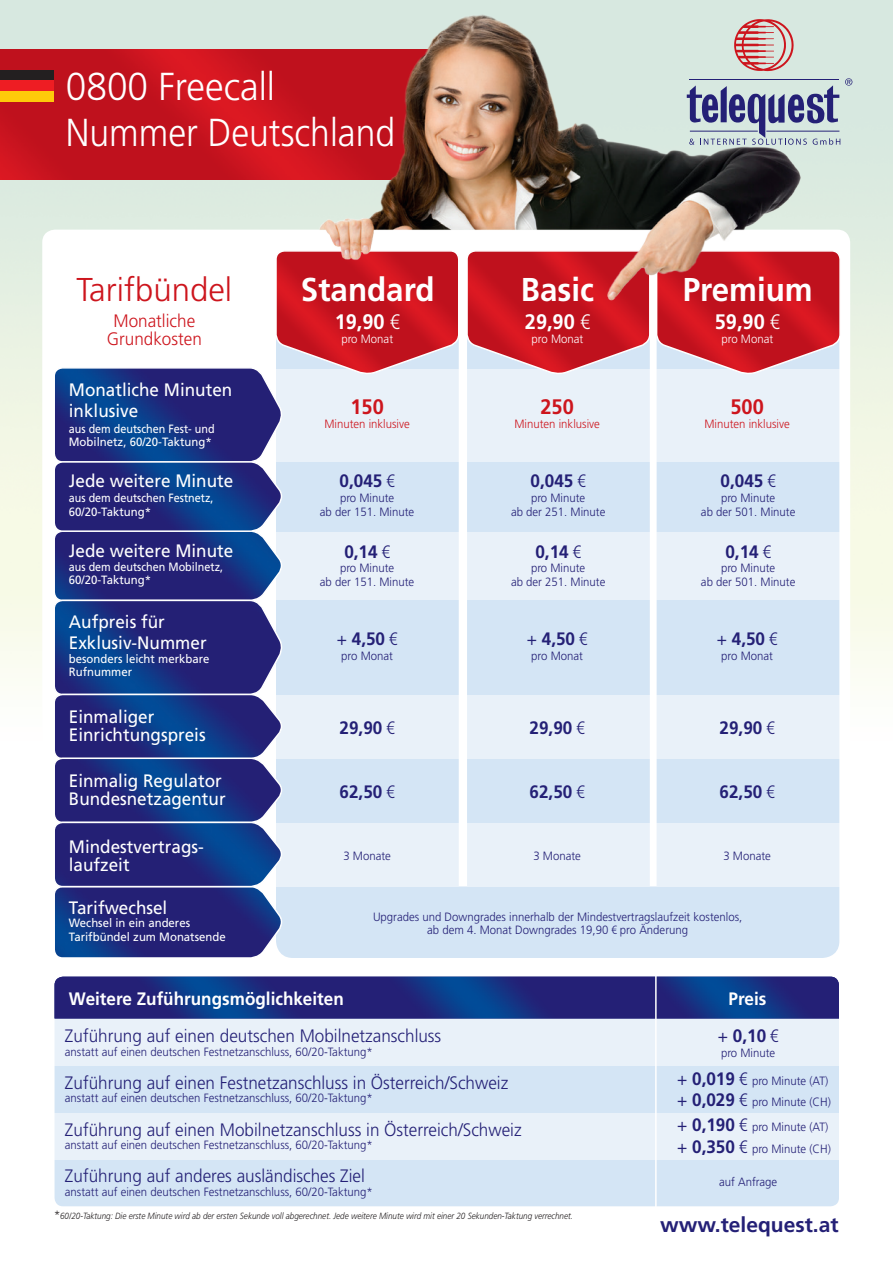
<style>
.page{position:relative;width:893px;height:1263px;background:#fff}
.page>*{position:absolute;margin:0;border:0;box-sizing:border-box;transform-origin:0 0}
.t1{font:300 39px "Frutiger";color:#fff;scale:.91 1}
.t2{font:300 39px "Frutiger";color:#fff;scale:.95 1}
.t3{font:700 33px "Frutiger";color:#fff;scale:.95 1}
.t4{font:300 33px "Frutiger";color:#cd151d}
.t5{font:700 21px "Frutiger";color:#fff;scale:.95 1}
.t6{font:700 21px "Frutiger";color:#242076}
.t7{font:700 21px "Frutiger";color:#cd151d;scale:.95 1}
.t8{font:300 18px "Frutiger";color:#242076;scale:.95 1}
.t9{font:18px "Frutiger";color:#fff;scale:.95 1}
.t10{font:700 18px "Frutiger";color:#242076;scale:.95 1}
.t11{font:700 18px "Frutiger";color:#fff;scale:.95 1}
.t12{font:300 18px "Frutiger";color:#cd151d;scale:.95 1}
.t13{font:300 12px "Frutiger";color:#242076;scale:.95 1}
.t14{font:12px/14.4px "Frutiger";color:#fff;scale:.9 1}
.t15{font:12px "Frutiger";color:#fff;scale:.95 1}
.t16{font:300 12px "Frutiger";color:#cd151d;scale:.95 1}
.t17{font:300 12px "Frutiger";color:#fff;scale:.95 1}
.t18{font:italic 300 9px "Frutiger";color:#231f20;scale:.9 1}
.s1{font-family:"Frutiger LT Pro";font-weight:300;font-stretch:condensed}
.s2{font-weight:300}
.s3{font-family:"Frutiger LT Pro";font-stretch:condensed}
.s4{font-size:18px}
.s5{font-weight:700;font-size:18px}
.s6{font-family:"Frutiger LT Pro";font-stretch:condensed;font-size:18px}
.s7{font-size:12px}
</style>
<div class="page">
<img style="left:0;top:0;width:893px;height:950px">
<div style="left:42px;top:230px;width:808px;height:688px;background:#fff;border-radius:13px"></div>
<img style="left:0;top:50px;width:314px;height:130px">
<div style="left:55px;top:977px;width:784px;height:229px;background:#d4e5f5;border-radius:9px"></div>
<div style="left:55px;top:1019px;width:784px;height:47px;background:#e9f1f9"></div>
<div style="left:55px;top:1113px;width:784px;height:46px;background:#e9f1f9"></div>
<img style="left:55px;top:977px;width:784px;height:41px">
<hr style="left:655px;top:969px;width:2px;height:243px;background:#fff">
<div style="left:300px;top:886px;width:504px;height:72px;background:#d4e5f5"></div>
<div style="left:657px;top:302px;width:182px;height:656px;background:#d4e5f5;border-radius:17px"></div>
<div style="left:467px;top:302px;width:183px;height:656px;background:#d4e5f5;border-radius:17px"></div>
<div style="left:128px;top:369px;width:717px;height:92px;background:#e9f1f9"></div>
<div style="left:128px;top:532px;width:717px;height:68px;background:#e9f1f9"></div>
<div style="left:128px;top:695px;width:717px;height:64px;background:#e9f1f9"></div>
<svg style="left:466px;top:251px;width:376px;height:124px"></svg>
<div style="left:0;top:70px;width:53px;height:11px;background:#231f20"></div>
<div style="left:0;top:81px;width:53px;height:10px;background:#ee1d23"></div>
<img style="left:314px;top:6px;width:495px;height:303px">
<svg style="left:734px;top:19px;width:60px;height:52px;background:#d3a3a1"></svg>
<svg style="left:687px;top:78px;width:165px;height:67px;background:#a1acc0"></svg>
<div style="left:0;top:91px;width:53px;height:10px;background:#feca0a"></div>
<div style="left:128px;top:823px;width:717px;height:63px;background:#e9f1f9"></div>
<svg style="left:53px;top:249px;width:407px;height:709px"></svg>
<p class="t2" style="left:66px;top:64px;width:222px">0800 Freecall</p>
<p class="t1" style="left:66px;top:111px;width:363px">Nummer Deutschland</p>
<p class="t4" style="left:76px;top:271px;width:157px">Tarifbündel</p>
<p class="t12" style="left:114px;top:310px;width:88px">Monatliche</p>
<p class="t12" style="left:107px;top:328px;width:102px">Grundkosten</p>
<p class="t9" style="left:69px;top:379px;width:174px">Monatliche Minuten</p>
<p class="t9" style="left:69px;top:400px;width:75px">inklusive</p>
<p class="t14" style="left:69px;top:421px;width:164px">aus dem deutschen Fest- und</p>
<p class="t15" style="left:69px;top:435px;width:152px">Mobilnetz, 60/20-Taktung*</p>
<p class="t9" style="left:69px;top:470px;width:175px">Jede weitere Minute</p>
<p class="t14" style="left:69px;top:490px;width:162px">aus dem deutschen Festnetz,<br>60/20-Taktung*</p>
<p class="t9" style="left:69px;top:541px;width:175px">Jede weitere Minute</p>
<p class="t14" style="left:69px;top:560px;width:173px;line-height:13.5px">aus dem deutschen Mobilnetz,<br>60/20-Taktung*</p>
<p class="t9" style="left:69px;top:611px;width:103px">Aufpreis für</p>
<p class="t9" style="left:69px;top:632px;width:147px">Exklusiv-Nummer</p>
<p class="t15" style="left:69px;top:651px;width:150px">besonders leicht merkbare</p>
<p class="t15" style="left:69px;top:665px;width:68px">Rufnummer</p>
<p class="t3" style="left:301px;top:270px;width:142px">Standard</p>
<p class="t5" style="left:335px;top:310px;width:70px">19,90 <span class="s1">€</span></p>
<p class="t17" style="left:341px;top:332px;width:56px">pro Monat</p>
<p class="t7" style="left:350px;top:394px;width:37px">150</p>
<p class="t16" style="left:324px;top:417px;width:92px">Minuten inklusive</p>
<p class="t10" style="left:340px;top:471px;width:59px">0,045 <span class="s1">€</span></p>
<p class="t13" style="left:340px;top:491px;width:59px">pro Minute</p>
<p class="t13" style="left:320px;top:505px;width:101px">ab der 151. Minute</p>
<p class="t10" style="left:344px;top:541px;width:49px">0,14 <span class="s1">€</span></p>
<p class="t13" style="left:340px;top:561px;width:59px">pro Minute</p>
<p class="t13" style="left:320px;top:575px;width:101px">ab der 151. Minute</p>
<p class="t10" style="left:337px;top:628px;width:65px"><span class="s2">+</span> 4,50 <span class="s1">€</span></p>
<p class="t13" style="left:341px;top:649px;width:56px">pro Monat</p>
<p class="t3" style="left:521px;top:270px;width:78px">Basic</p>
<p class="t3" style="left:683px;top:270px;width:138px">Premium</p>
<p class="t5" style="left:525px;top:310px;width:70px">29,90 <span class="s1">€</span></p>
<p class="t17" style="left:532px;top:332px;width:56px">pro Monat</p>
<p class="t5" style="left:715px;top:310px;width:70px">59,90 <span class="s1">€</span></p>
<p class="t17" style="left:721px;top:332px;width:56px">pro Monat</p>
<p class="t7" style="left:541px;top:394px;width:37px">250</p>
<p class="t16" style="left:514px;top:417px;width:92px">Minuten inklusive</p>
<p class="t7" style="left:730px;top:394px;width:37px">500</p>
<p class="t16" style="left:704px;top:417px;width:92px">Minuten inklusive</p>
<p class="t10" style="left:531px;top:471px;width:59px">0,045 <span class="s1">€</span></p>
<p class="t13" style="left:531px;top:491px;width:59px">pro Minute</p>
<p class="t13" style="left:511px;top:505px;width:101px">ab der 251. Minute</p>
<p class="t10" style="left:535px;top:541px;width:49px">0,14 <span class="s1">€</span></p>
<p class="t13" style="left:531px;top:561px;width:59px">pro Minute</p>
<p class="t13" style="left:511px;top:575px;width:101px">ab der 251. Minute</p>
<p class="t10" style="left:721px;top:471px;width:59px">0,045 <span class="s1">€</span></p>
<p class="t13" style="left:721px;top:491px;width:59px">pro Minute</p>
<p class="t13" style="left:701px;top:505px;width:101px">ab der 501. Minute</p>
<p class="t10" style="left:725px;top:541px;width:49px">0,14 <span class="s1">€</span></p>
<p class="t13" style="left:721px;top:561px;width:59px">pro Minute</p>
<p class="t13" style="left:701px;top:575px;width:101px">ab der 501. Minute</p>
<p class="t10" style="left:527px;top:628px;width:65px"><span class="s2">+</span> 4,50 <span class="s1">€</span></p>
<p class="t13" style="left:531px;top:649px;width:56px">pro Monat</p>
<p class="t10" style="left:717px;top:628px;width:65px"><span class="s2">+</span> 4,50 <span class="s1">€</span></p>
<p class="t13" style="left:721px;top:649px;width:56px">pro Monat</p>
<p class="t9" style="left:69px;top:706px;width:92px">Einmaliger</p>
<p class="t9" style="left:69px;top:724px;width:146px">Einrichtungspreis</p>
<p class="t9" style="left:69px;top:770px;width:163px">Einmalig Regulator</p>
<p class="t9" style="left:69px;top:788px;width:167px">Bundesnetzagentur</p>
<p class="t9" style="left:69px;top:836px;width:144px">Mindestvertrags-</p>
<p class="t9" style="left:69px;top:854px;width:66px">laufzeit</p>
<p class="t9" style="left:69px;top:897px;width:105px">Tarifwechsel</p>
<p class="t15" style="left:69px;top:916px;width:129px">Wechsel in ein anderes</p>
<p class="t15" style="left:69px;top:929px;width:167px">Tarifbündel zum Monatsende</p>
<p class="t10" style="left:340px;top:717px;width:59px">29,90 <span class="s1">€</span></p>
<p class="t10" style="left:530px;top:717px;width:59px">29,90 <span class="s1">€</span></p>
<p class="t10" style="left:720px;top:717px;width:59px">29,90 <span class="s1">€</span></p>
<p class="t10" style="left:340px;top:781px;width:59px">62,50 <span class="s1">€</span></p>
<p class="t10" style="left:530px;top:781px;width:59px">62,50 <span class="s1">€</span></p>
<p class="t10" style="left:720px;top:781px;width:59px">62,50 <span class="s1">€</span></p>
<p class="t13" style="left:343px;top:849px;width:52px">3 Monate</p>
<p class="t13" style="left:533px;top:849px;width:52px">3 Monate</p>
<p class="t13" style="left:723px;top:849px;width:52px">3 Monate</p>
<p class="t13" style="left:373px;top:910px;width:390px">Upgrades und Downgrades innerhalb der Mindestvertragslaufzeit kostenlos,</p>
<p class="t13" style="left:427px;top:923px;width:276px">ab dem 4. Monat Downgrades 19,90 <span class="s3">€</span> pro Änderung</p>
<p class="t11" style="left:69px;top:988px;width:291px">Weitere Zuführungsmöglichkeiten</p>
<p class="t11" style="left:729px;top:988px;width:41px">Preis</p>
<p class="t8" style="left:65px;top:1026px;width:398px">Zuführung auf einen deutschen Mobilnetzanschluss</p>
<p class="t13" style="left:65px;top:1045px;width:326px">anstatt auf einen deutschen Festnetzanschluss, 60/20-Taktung*</p>
<p class="t8" style="left:65px;top:1072px;width:468px">Zuführung auf einen Festnetzanschluss in Österreich/Schweiz</p>
<p class="t13" style="left:65px;top:1091px;width:326px">anstatt auf einen deutschen Festnetzanschluss, 60/20-Taktung*</p>
<p class="t8" style="left:65px;top:1119px;width:482px">Zuführung auf einen Mobilnetzanschluss in Österreich/Schweiz</p>
<p class="t13" style="left:65px;top:1138px;width:326px">anstatt auf einen deutschen Festnetzanschluss, 60/20-Taktung*</p>
<p class="t8" style="left:65px;top:1166px;width:317px">Zuführung auf anderes ausländisches Ziel</p>
<p class="t13" style="left:65px;top:1185px;width:326px">anstatt auf einen deutschen Festnetzanschluss, 60/20-Taktung*</p>
<p class="t10" style="left:718px;top:1025px;width:65px"><span class="s2">+</span> 0,10 <span class="s1">€</span></p>
<p class="t13" style="left:721px;top:1045px;width:59px">pro Minute</p>
<p class="t13" style="left:677px;top:1074px;width:161px"><span class="s4">+</span> <span class="s5">0,019</span> <span class="s6">€</span> pro Minute (AT)</p>
<p class="t13" style="left:677px;top:1095px;width:163px"><span class="s4">+</span> <span class="s5">0,029</span> <span class="s6">€</span> pro Minute (CH)</p>
<p class="t13" style="left:677px;top:1120px;width:161px"><span class="s4">+</span> <span class="s5">0,190</span> <span class="s6">€</span> pro Minute (AT)</p>
<p class="t13" style="left:677px;top:1142px;width:163px"><span class="s4">+</span> <span class="s5">0,350</span> <span class="s6">€</span> pro Minute (CH)</p>
<p class="t13" style="left:719px;top:1175px;width:63px">auf Anfrage</p>
<p class="t6" style="left:660px;top:1212px;width:180px">www.telequest.at</p>
<p class="t18" style="left:53px;top:1211px;width:579px"><span class="s7">*</span>60/20-Taktung: Die erste Minute wird ab der ersten Sekunde voll abgerechnet. Jede weitere Minute wird mit einer 20 Sekunden-Taktung verrechnet.</p>
</div>
